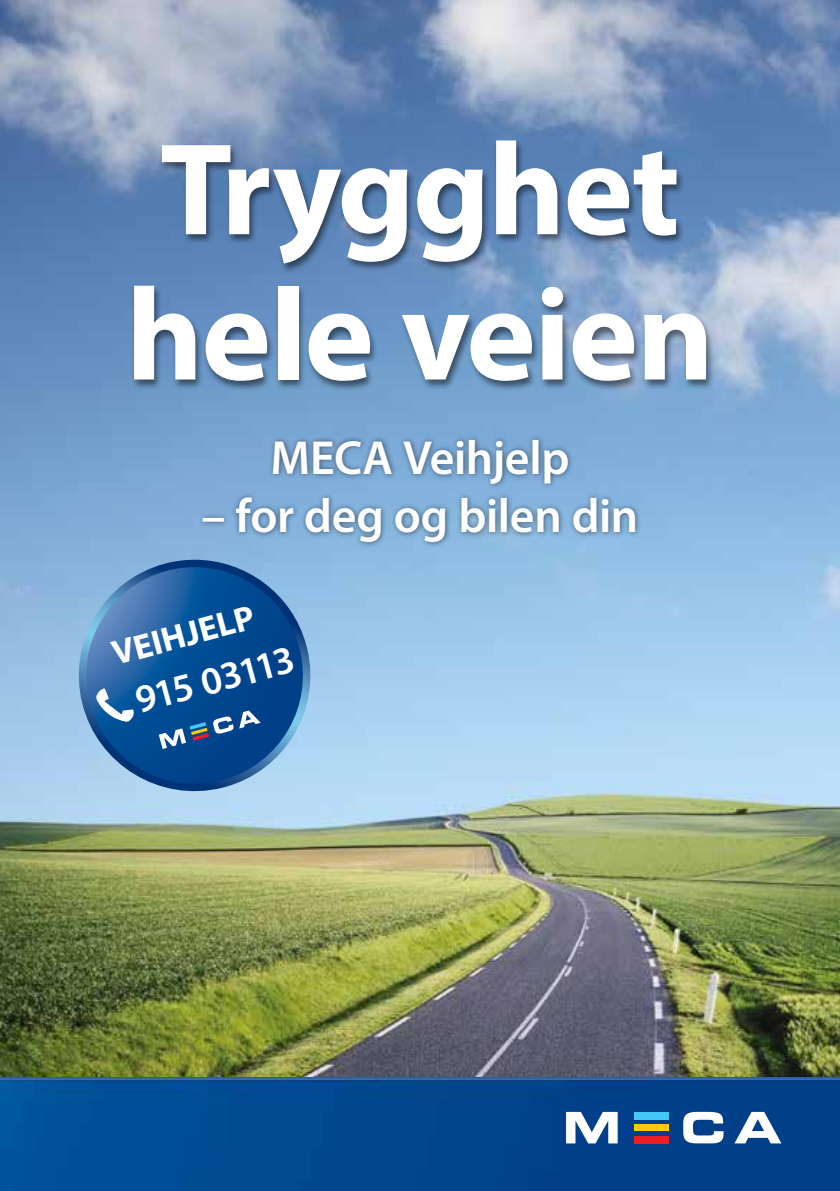
<style>
.page{position:relative;width:840px;height:1191px;background:#fff}
.page>*{position:absolute;margin:0;border:0;box-sizing:border-box;transform-origin:0 0}
.t1{font:700 132px/145.2px "Myriad Pro";letter-spacing:-.015em;color:#fff}
.t2{font:600 48px "Myriad Pro";letter-spacing:-.01em;color:#fff}
.t3{font:600 39.2px "Myriad Pro";color:#fff}
.t4{font:700 34.8px "Myriad Pro";color:#fff}
</style>
<div class="page">
<img style="left:0;top:0;width:839px;height:1077px">
<img style="left:0;top:1079px;width:839px;height:112px">
<hr style="left:0;top:1077px;width:839px;height:2px;background:#2d62a2">
<div style="left:633px;top:1111px;width:35px;height:8px;background:#44c8f5"></div>
<div style="left:633px;top:1124px;width:34px;height:6px;background:#ffcb05"></div>
<div style="left:633px;top:1135px;width:35px;height:8px;background:#ed1d24"></div>
<svg style="left:565px;top:1111px;width:52px;height:32px"></svg>
<svg style="left:683px;top:1111px;width:40px;height:32px"></svg>
<svg style="left:734px;top:1111px;width:47px;height:32px"></svg>
<div style="left:197px;top:434px;width:444px;height:114px;background:#000;opacity:.5"></div>
<svg style="left:67px;top:560px;width:255px;height:243px"></svg>
<svg style="left:74px;top:567px;width:240px;height:228px"></svg>
<svg style="left:159px;top:710px;width:101px;height:39px"></svg>
<svg style="left:96px;top:688px;width:38px;height:34px"></svg>
<div style="left:131px;top:140px;width:582px;height:252px;background:#000;opacity:.5"></div>
<h1 class="t1" style="left:126px;top:113px;width:589px">Trygghet hele veien</h1>
<p class="t2" style="left:270px;top:427px;width:300px">MECA Veihjelp</p>
<p class="t2" style="left:201px;top:485px;width:438px">– for deg og bilen din</p>
<p class="t4" style="left:107px;top:632px;width:147px;rotate:-15deg">VEIHJELP</p>
<p class="t3" style="left:130px;top:676px;width:164px;rotate:-15deg">915 03113</p>
</div>
